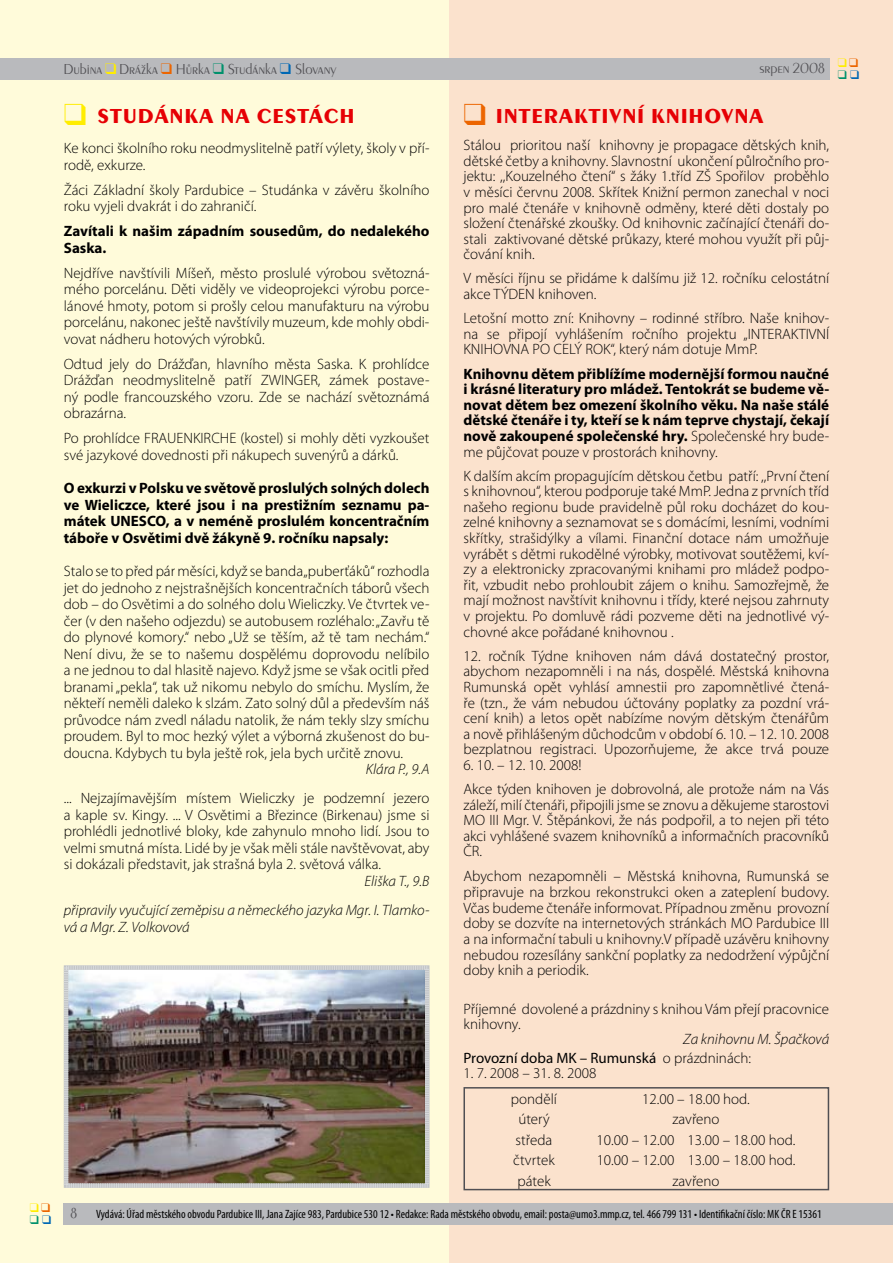
<style>
.page{position:relative;width:893px;height:1263px;background:#fff}
.page>*{position:absolute;margin:0;border:0;box-sizing:border-box;transform-origin:0 0}
.t1{font:700 21px "Peignot DOT";letter-spacing:.065em;color:#e60004}
.t2{font:300 15px/15.6px "Myriad Pro";color:#000;text-align:justify}
.t3{font:700 15px/15.6px "Myriad Pro";color:#000;text-align:justify}
.t4{font:italic 300 15px/29.2px "Myriad Pro";color:#000;text-align:right}
.t5{font:15px/19.2px "Myriad Pro";color:#000}
.t6{font:300 15px "Peignot DOT";color:#504f53}
.t7{font:condensed 12px "Myriad Pro";color:#000}
.s1{color:#ffed00}
.s2{color:#ec6500}
.s3{color:#00916c}
.s4{color:#0068b4}
.s5{font-weight:300}
.s6{font-weight:300;font-style:italic}
</style>
<div class="page">
<div style="left:449px;top:0;width:444px;height:1263px;background:#fbe2cd"></div>
<div style="left:463px;top:1087px;width:366px;height:103px;border:2px solid #504f53"></div>
<div style="left:0;top:0;width:449px;height:1263px;background:#fffbda"></div>
<div style="left:64px;top:1203px;width:829px;height:22px;background:#b9babd"></div>
<div style="left:0;top:58px;width:829px;height:21px;background:#b9babd"></div>
<img style="left:63px;top:965px;width:367px;height:223px">
<p class="t6" style="left:64px;top:60px;width:274px">Dubina <span class="s1">❑</span> Drážka <span class="s2">❑</span> Hůrka <span class="s3">❑</span> Studánka <span class="s4">❑</span> Slovany</p>
<p class="t6" style="left:759px;top:60px;width:100px">srpen 2008 <sup>❑</sup> <sup>❑</sup></p>
<h1 class="t1" style="left:98px;top:104px;width:258px">STUDÁNKA NA CESTÁCH</h1>
<p class="t2" style="left:64px;top:140px;width:367px;line-height:16.5px">Ke konci školního roku neodmyslitelně patří výlety, školy v pří&shy;rodě, exkurze.</p>
<p class="t2" style="left:64px;top:181px;width:367px;line-height:16.5px">Žáci Základní školy Pardubice – Studánka v závěru školního roku vyjeli dvakrát i do zahraničí.</p>
<p class="t3" style="left:64px;top:222px;width:367px;line-height:16.5px">Zavítali k našim západním sousedům, do nedalekého<br>Saska.</p>
<p class="t2" style="left:64px;top:264px;width:367px;line-height:16.5px">Nejdříve navštívili Míšeň, město proslulé výrobou světozná&shy;mého porcelánu. Děti viděly ve videoprojekci výrobu porce&shy;lánové hmoty, potom si prošly celou manufakturu na výrobu porcelánu, nakonec ještě navštívily muzeum, kde mohly obdi&shy;vovat nádheru hotových výrobků.</p>
<p class="t2" style="left:64px;top:355px;width:367px;line-height:16.5px">Odtud jely do Drážďan, hlavního města Saska. K prohlídce Drážďan neodmyslitelně patří ZWINGER, zámek postave&shy;ný podle francouzského vzoru. Zde se nachází světoznámá obrazárna.</p>
<p class="t2" style="left:64px;top:430px;width:367px;line-height:16.5px">Po prohlídce FRAUENKIRCHE (kostel) si mohly děti vyzkoušet své jazykové dovednosti při nákupech suvenýrů a dárků.</p>
<p class="t3" style="left:64px;top:479px;width:367px;line-height:16.5px">O exkurzi v Polsku ve světově proslulých solných dolech ve Wieliczce, které jsou i na prestižním seznamu pa&shy;mátek UNESCO, a v neméně proslulém koncentračním táboře v Osvětimi dvě žákyně 9. ročníku napsaly:</p>
<p class="t2" style="left:64px;top:563px;width:367px;line-height:16.5px">Stalo se to před pár měsíci, když se banda „puberťáků“ rozhodla jet do jednoho z nejstrašnějších koncentračních táborů všech dob – do Osvětimi a do solného dolu Wieliczky. Ve čtvrtek ve&shy;čer (v den našeho odjezdu) se autobusem rozléhalo: „Zavřu tě do plynové komory.“ nebo „Už se těším, až tě tam nechám.“ Není divu, že se to našemu dospělému doprovodu nelíbilo a ne jednou to dal hlasitě najevo. Když jsme se však ocitli před branami „pekla“, tak už nikomu nebylo do smíchu. Myslím, že někteří neměli daleko k slzám. Zato solný důl a především náš průvodce nám zvedl náladu natolik, že nám tekly slzy smíchu proudem. Byl to moc hezký výlet a výborná zkušenost do bu&shy;doucna. Kdybych tu byla ještě rok, jela bych určitě znovu.</p>
<p class="t4" style="left:366px;top:754px;width:65px">Klára P., 9.A</p>
<p class="t2" style="left:64px;top:790px;width:367px;line-height:16.5px">... Nejzajímavějším místem Wieliczky je podzemní jezero a kaple sv. Kingy. ... V Osvětimi a Březince (Birkenau) jsme si prohlédli jednotlivé bloky, kde zahynulo mnoho lidí. Jsou to velmi smutná místa. Lidé by je však měli stále navštěvovat, aby si dokázali představit, jak strašná byla 2. světová válka.</p>
<p class="t4" style="left:64px;top:866px;width:367px">Eliška T., 9.B<br>připravily vyučující zeměpisu a německého jazyka Mgr. I. Tlamko-</p>
<p class="t4" style="left:64px;top:912px;width:127px">vá a Mgr. Z. Volkovová</p>
<h1 class="t1" style="left:496px;top:104px;width:269px">INTERAKTIVNÍ KNIHOVNA</h1>
<p class="t2" style="left:463px;top:137px;width:367px">Stálou prioritou naší knihovny je propagace dětských knih, dětské četby a knihovny. Slavnostní ukončení půlročního pro&shy;jektu: ,,Kouzelného čtení“ s žáky 1.tříd ZŠ Spořilov proběhlo v měsíci červnu 2008. Skřítek Knižní permon zanechal v noci pro malé čtenáře v knihovně odměny, které děti dostaly po složení čtenářské zkoušky. Od knihovnic začínající čtenáři do&shy;stali zaktivované dětské průkazy, které mohou využít při půj&shy;čování knih.</p>
<p class="t2" style="left:463px;top:271px;width:367px">V měsíci říjnu se přidáme k dalšímu již 12. ročníku celostátní akce TÝDEN knihoven.</p>
<p class="t2" style="left:463px;top:310px;width:367px">Letošní motto zní: Knihovny – rodinné stříbro. Naše knihov&shy;na se připojí vyhlášením ročního projektu „INTERAKTIVNÍ KNIHOVNA PO CELÝ ROK“, který nám dotuje MmP.</p>
<p class="t3" style="left:463px;top:365px;width:367px">Knihovnu dětem přiblížíme modernější formou naučné i krásné literatury pro mládež. Tentokrát se budeme vě&shy;novat dětem bez omezení školního věku. Na naše stálé dětské čtenáře i ty, kteří se k nám teprve chystají, čekají nově zakoupené společenské hry. <span class="s5">Společenské hry bude&shy;me půjčovat pouze v prostorách knihovny.</span></p>
<p class="t2" style="left:463px;top:468px;width:367px">K dalším akcím propagujícím dětskou četbu patří: ,,První čtení s knihovnou“, kterou podporuje také MmP. Jedna z prvních tříd našeho regionu bude pravidelně půl roku docházet do kou&shy;zelné knihovny a seznamovat se s domácími, lesními, vodními skřítky, strašidýlky a vílami. Finanční dotace nám umožňuje vyrábět s dětmi rukodělné výrobky, motivovat soutěžemi, kví&shy;zy a elektronicky zpracovanými knihami pro mládež podpo&shy;řit, vzbudit nebo prohloubit zájem o knihu. Samozřejmě, že mají možnost navštívit knihovnu i třídy, které nejsou zahrnuty v projektu. Po domluvě rádi pozveme děti na jednotlivé vý&shy;chovné akce pořádané knihovnou .</p>
<p class="t2" style="left:463px;top:648px;width:367px">12. ročník Týdne knihoven nám dává dostatečný prostor, abychom nezapomněli i na nás, dospělé. Městská knihovna Rumunská opět vyhlásí amnestii pro zapomnětlivé čtená&shy;ře (tzn., že vám nebudou účtovány poplatky za pozdní vrá&shy;cení knih) a letos opět nabízíme novým dětským čtenářům a nově přihlášeným důchodcům v období 6. 10. – 12. 10. 2008 bezplatnou registraci. Upozorňujeme, že akce trvá pouze</p>
<p class="t2" style="left:463px;top:753px;width:367px;line-height:24.2px">6. 10. – 12. 10. 2008!<br>Akce týden knihoven je dobrovolná, ale protože nám na Vás</p>
<p class="t2" style="left:463px;top:797px;width:367px">záleží, milí čtenáři, připojili jsme se znovu a děkujeme starostovi MO III Mgr. V. Štěpánkovi, že nás podpořil, a to nejen při této akci vyhlášené svazem knihovníků a informačních pracovníků ČR.</p>
<p class="t2" style="left:463px;top:868px;width:367px">Abychom nezapomněli – Městská knihovna, Rumunská se připravuje na brzkou rekonstrukci oken a zateplení budovy.<br>Včas budeme čtenáře informovat. Případnou změnu provozní doby se dozvíte na internetových stránkách MO Pardubice III a na informační tabuli u knihovny.V případě uzávěru knihovny nebudou rozesílány sankční poplatky za nedodržení výpůjční doby knih a periodik.</p>
<p class="t2" style="left:463px;top:1001px;width:367px;line-height:15px">Příjemné dovolené a prázdniny s knihou Vám přejí pracovnice knihovny.</p>
<p class="t5" style="left:463px;top:1029px;width:367px;text-indent:220px"><span class="s6">Za knihovnu M. Špačková<br></span>Provozní doba MK – Rumunská <span class="s5">o prázdninách:</span></p>
<p class="t2" style="left:463px;top:1060px;width:134px;line-height:25.7px;text-align:center">1. 7. 2008 – 31. 8. 2008 pondělí</p>
<p class="t2" style="left:642px;top:1090px;width:109px">12.00 – 18.00 hod.</p>
<p class="t6" style="left:71px;top:1205px;width:8px">8</p>
<p class="t2" style="left:518px;top:1111px;width:33px">úterý</p>
<p class="t2" style="left:672px;top:1111px;width:49px">zavřeno</p>
<p class="t2" style="left:516px;top:1131px;width:38px">středa</p>
<p class="t2" style="left:597px;top:1131px;width:200px">10.00 – 12.00 13.00 – 18.00 hod.</p>
<p class="t2" style="left:513px;top:1152px;width:43px">čtvrtek</p>
<p class="t2" style="left:597px;top:1152px;width:200px">10.00 – 12.00 13.00 – 18.00 hod.</p>
<p class="t2" style="left:517px;top:1172px;width:35px">pátek</p>
<p class="t2" style="left:672px;top:1172px;width:49px">zavřeno</p>
<p class="t7" style="left:96px;top:1206px;width:727px">Vydává: Úřad městského obvodu Pardubice III, Jana Zajíce 983, Pardubice 530 12 • Redakce: Rada městského obvodu, email: posta@umo3.mmp.cz, tel. 466 799 131 • Identifikační číslo: MK ČR E 15361</p>
</div>
